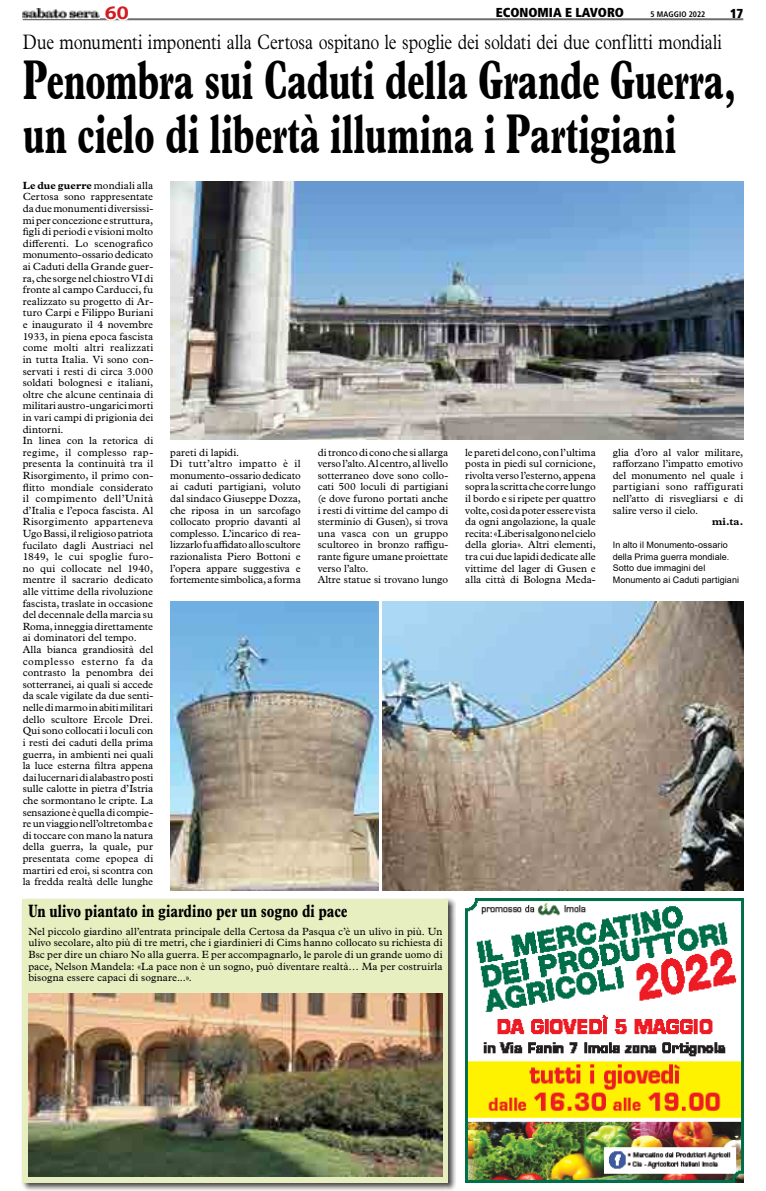
<style>
.page{position:relative;width:766px;height:1191px;background:#fff}
.page>*{position:absolute;margin:0;border:0;box-sizing:border-box;transform-origin:0 0}
.t1{font:700 condensed 56px/54px "Plantin";letter-spacing:-.01em;color:#000;scale:.78 1}
.t2{font:300 21px "M Plantin";letter-spacing:-.01em;color:#000;scale:.8 1}
.t3{font:700 condensed 18px "Plantin Std";letter-spacing:-.005em;color:#000;scale:.9 1}
.t4{font:700 18px "Bookman Old Style";color:#d71920}
.t5{font:900 condensed 13px "Frutiger LT Std";color:#000}
.t6{font:10.5px/11.6px "Plantin MT Std";letter-spacing:.005em;color:#000;text-align:justify}
.t7{font:700 10.5px "Plantin MT Std";color:#000}
.t8{font:9px/11.6px "Arial";letter-spacing:.005em;color:#000}
.t9{font:700 condensed 8px "Frutiger LT Std";letter-spacing:.01em;color:#000}
.s1{font-weight:700}
</style>
<div class="page">
<hr style="left:23px;top:18px;width:720px;height:2px;background:#6d6e71">
<img style="left:23px;top:9px;width:76px;height:9px">
<svg style="left:101px;top:18px;width:32px;height:3px"></svg>
<div style="left:20px;top:896px;width:436px;height:294px;background:#000;opacity:.75"></div>
<div style="left:23px;top:899px;width:425px;height:283px;background:#e7efc1"></div>
<img style="left:28px;top:993px;width:414px;height:183px">
<img style="left:170px;top:181px;width:573px;height:258px">
<img style="left:170px;top:601px;width:208px;height:289px">
<img style="left:383px;top:601px;width:360px;height:289px">
<img style="left:465px;top:899px;width:278px;height:283px">
<h3 class="t4" style="left:105px;top:-1px;width:25px">60</h3>
<p class="t5" style="left:495px;top:5px;width:130px">ECONOMIA E LAVORO</p>
<p class="t9" style="left:650px;top:10px;width:56px">5 MAGGIO 2022</p>
<p class="t5" style="left:730px;top:6px;width:14px">17</p>
<h2 class="t2" style="left:23px;top:29px;width:875px">Due monumenti imponenti alla Certosa ospitano le spoglie dei soldati dei due conflitti mondiali</h2>
<h1 class="t1" style="left:23px;top:54px;width:916px">Penombra sui Caduti della Grande Guerra, un cielo di libertà illumina i Partigiani</h1>
<p class="t6" style="left:23px;top:179px;width:132px;text-align:left"><span class="s1">Le due guerre</span> mondiali alla<br>Certosa sono rappresentate da due monumenti diversissi&shy;mi per concezione e struttura, figli di periodi e visioni molto differenti. Lo scenografico monumento-ossario dedicato ai Caduti della Grande guer&shy;ra, che sorge nel chiostro VI di fronte al campo Carducci, fu realizzato su progetto di Ar&shy;turo Carpi e Filippo Buriani e inaugurato il 4 novembre<br>1933, in piena epoca fascista come molti altri realizzati in tutta Italia. Vi sono con&shy;servati i resti di circa 3.000 soldati bolognesi e italiani, oltre che alcune centinaia di militari austro-ungarici morti in vari campi di prigionia dei dintorni.<br>In linea con la retorica di regime, il complesso rap&shy;presenta la continuità tra il<br>Risorgimento, il primo con&shy;flitto mondiale considerato il compimento dell’Unità d’Italia e l’epoca fascista. Al<br>Risorgimento apparteneva<br>Ugo Bassi, il religioso patriota fucilato dagli Austriaci nel<br>1849, le cui spoglie furo&shy;no qui collocate nel 1940, mentre il sacrario dedicato alle vittime della rivoluzione fascista, traslate in occasione del decennale della marcia su<br>Roma, inneggia direttamente ai dominatori del tempo.<br>Alla bianca grandiosità del complesso esterno fa da contrasto la penombra dei sotterranei, ai quali si accede da scale vigilate da due senti&shy;nelle di marmo in abiti militari dello scultore Ercole Drei.<br>Qui sono collocati i loculi con i resti dei caduti della prima guerra, in ambienti nei quali la luce esterna filtra appena dai lucernari di alabastro posti sulle calotte in pietra d’Istria che sormontano le cripte. La sensazione è quella di compie&shy;re un viaggio nell’oltretomba e di toccare con mano la natura della guerra, la quale, pur presentata come epopea di martiri ed eroi, si scontra con la fredda realtà delle lunghe</p>
<p class="t6" style="left:170px;top:446px;width:132px;text-align:left">pareti di lapidi.<br>Di tutt’altro impatto è il monumento-ossario dedicato ai caduti partigiani, voluto dal sindaco Giuseppe Dozza, che riposa in un sarcofago collocato proprio davanti al complesso. L’incarico di rea&shy;lizzarlo fu affidato allo scultore razionalista Piero Bottoni e l’opera appare suggestiva e fortemente simbolica, a forma</p>
<p class="t6" style="left:317px;top:446px;width:132px;text-align:left">di tronco di cono che si allarga verso l’alto. Al centro, al livello sotterraneo dove sono collo&shy;cati 500 loculi di partigiani (e dove furono portati anche i resti di vittime del campo di sterminio di Gusen), si trova una vasca con un gruppo scultoreo in bronzo raffigu&shy;rante figure umane proiettate verso l’alto.<br>Altre statue si trovano lungo</p>
<p class="t6" style="left:465px;top:446px;width:132px">le pareti del cono, con l’ultima posta in piedi sul cornicione, rivolta verso l’esterno, appena sopra la scritta che corre lungo il bordo e si ripete per quattro volte, così da poter essere vista da ogni angolazione, la quale recita: «Liberi salgono nel cielo della gloria». Altri elementi, tra cui due lapidi dedicate alle vittime del lager di Gusen e alla città di Bologna Meda-</p>
<p class="t6" style="left:612px;top:446px;width:132px">glia d’oro al valor militare, rafforzano l’impatto emotivo del monumento nel quale i partigiani sono raffigurati nell’atto di risvegliarsi e di salire verso il cielo.</p>
<p class="t7" style="left:711px;top:515px;width:33px">mi.ta.</p>
<p class="t8" style="left:612px;top:539px;width:128px">In alto il Monumento-ossario della Prima guerra mondiale.<br>Sotto due immagini del<br>Monumento ai Caduti partigiani</p>
<h3 class="t3" style="left:28px;top:900px;width:356px">Un ulivo piantato in giardino per un sogno di pace</h3>
<p class="t6" style="left:28px;top:925px;width:415px">Nel piccolo giardino all’entrata principale della Certosa da Pasqua c’è un ulivo in più. Un ulivo secolare, alto più di tre metri, che i giardinieri di Cims hanno collocato su richiesta di Bsc per dire un chiaro No alla guerra. E per accompagnarlo, le parole di un grande uomo di pace, Nelson Mandela: «La pace non è un sogno, può diventare realtà… Ma per costruirla bisogna essere capaci di sognare...».</p>
</div>
